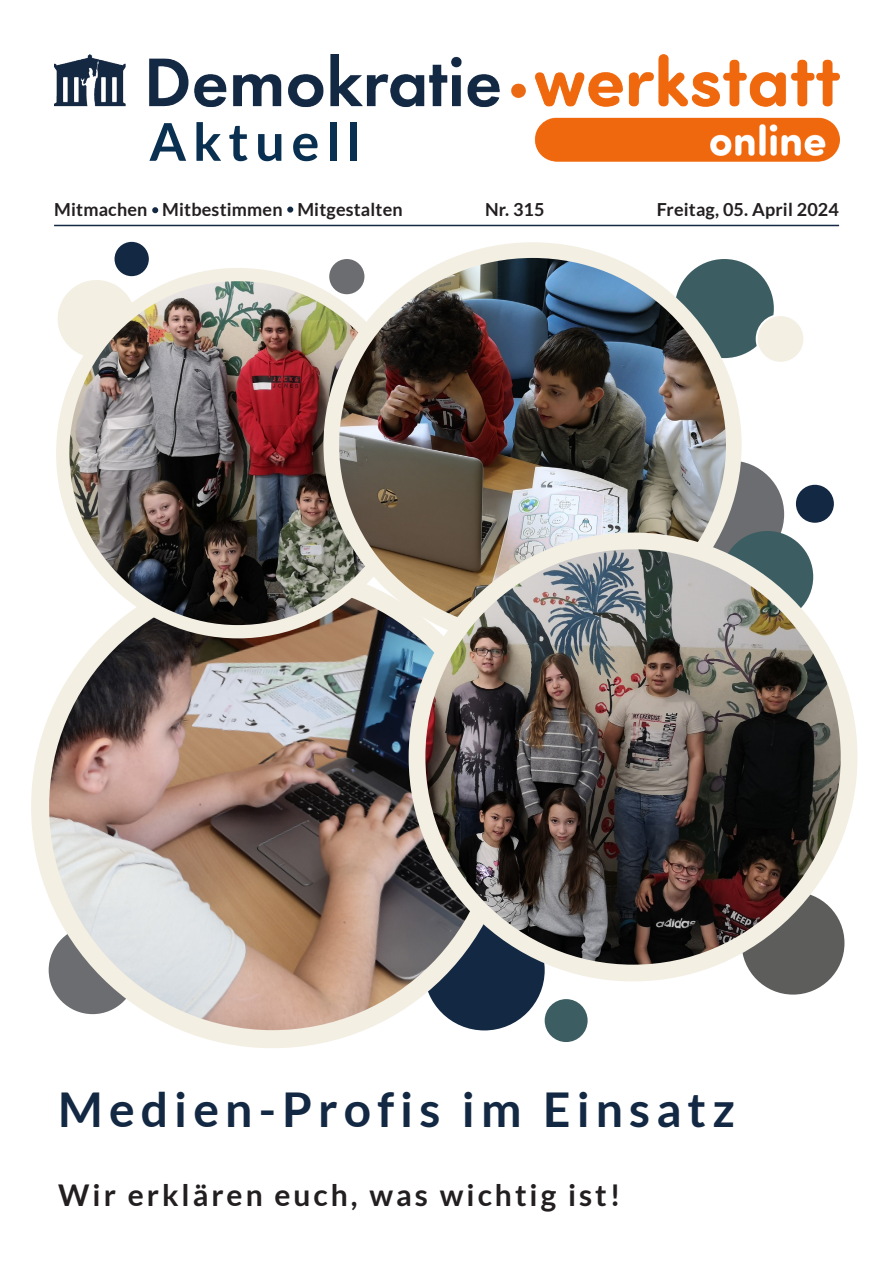
<style>
.page{position:relative;width:893px;height:1263px;background:#fff}
.page>*{position:absolute;margin:0;border:0;box-sizing:border-box;transform-origin:0 0}
.t1{font:700 52.2px "Lato";letter-spacing:.13em;color:#0a3051}
.t2{font:700 48px "Lato";letter-spacing:.13em;color:#132843}
.t3{font:700 30px "Lato";letter-spacing:.1em;color:#231f20}
.t4{font:700 18px "Lato";letter-spacing:.01em;color:#231f20}
</style>
<div class="page">
<svg style="left:56px;top:278px;width:81px;height:81px"></svg>
<div style="left:115px;top:242px;width:34px;height:34px;background:#132843;border-radius:50%"></div>
<div style="left:677px;top:461px;width:107px;height:107px;background:#6c6d70;border-radius:50%"></div>
<div style="left:675px;top:259px;width:99px;height:99px;background:#3c5e62;border-radius:50%"></div>
<svg style="left:424px;top:910px;width:121px;height:120px;background:#37485d"></svg>
<img style="left:54px;top:54px;width:786px;height:108px">
<hr style="left:54px;top:225px;width:785px;height:1px;background:#132843">
<svg style="left:287px;top:207px;width:6px;height:6px"></svg>
<svg style="left:152px;top:207px;width:6px;height:6px"></svg>
<div style="left:757px;top:315px;width:47px;height:48px;background:#f3efe3;border-radius:50%"></div>
<div style="left:756px;top:314px;width:49px;height:50px;border:2px solid #fff;border-radius:50%"></div>
<svg style="left:49px;top:926px;width:88px;height:88px;background:#868686"></svg>
<div style="left:545px;top:999px;width:43px;height:43px;background:#3c5e62;border-radius:50%"></div>
<svg style="left:739px;top:889px;width:108px;height:108px;background:#737371"></svg>
<div style="left:737px;top:887px;width:112px;height:112px;border:5px solid #fff;border-radius:50%"></div>
<img style="left:40px;top:574px;width:465px;height:465px;border-radius:232px">
<div style="left:31px;top:565px;width:483px;height:483px;border:18px solid #f3efe3;border-radius:50%"></div>
<img style="left:63px;top:275px;width:268px;height:357px">
<div style="left:56px;top:268px;width:364px;height:370px;border:13px solid #f3efe3;border-radius:50%"></div>
<img style="left:331px;top:259px;width:403px;height:381px">
<div style="left:323px;top:242px;width:419px;height:405px;border:16px solid #f3efe3;border-radius:50%"></div>
<svg style="left:721px;top:531px;width:92px;height:92px;background:#5d7879"></svg>
<div style="left:329px;top:259px;width:35px;height:35px;background:#6c6d70;border-radius:50%"></div>
<img style="left:417px;top:541px;width:432px;height:432px;border-radius:216px">
<div style="left:409px;top:532px;width:448px;height:449px;border:17px solid #f3efe3;border-radius:50%"></div>
<div style="left:796px;top:485px;width:38px;height:38px;background:#132843;border-radius:50%"></div>
<p class="t1" style="left:149px;top:112px;width:213px">Aktuell</p>
<p class="t4" style="left:54px;top:199px;width:350px">Mitmachen Mitbestimmen Mitgestalten</p>
<p class="t4" style="left:485px;top:199px;width:61px">Nr. 315</p>
<p class="t4" style="left:657px;top:199px;width:184px">Freitag, 05. April 2024</p>
<p class="t2" style="left:58px;top:1082px;width:678px">Medien-Profis im Einsatz</p>
<p class="t3" style="left:58px;top:1177px;width:564px">Wir erklären euch, was wichtig ist!</p>
</div>
